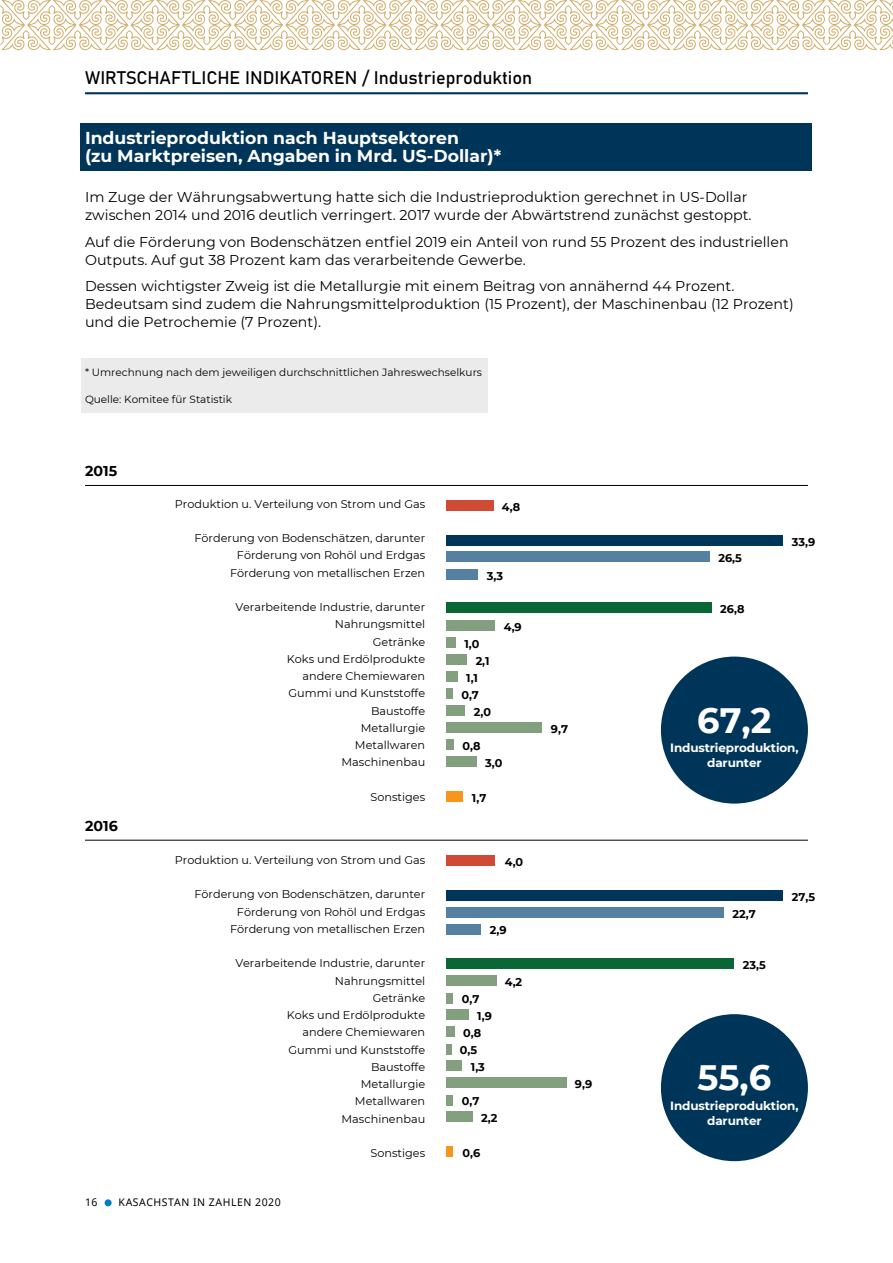
<style>
.page{position:relative;width:893px;height:1263px;background:#fff}
.page>*{position:absolute;margin:0;border:0;box-sizing:border-box;transform-origin:0 0}
.t1{font:700 35.25px "Montserrat";color:#fff}
.t2{font:18px "Bahnschrift";color:#000}
.t3{font:700 17.25px/18px "Montserrat";color:#fff}
.t4{font:14.25px/18px "Montserrat";color:#000}
.t5{font:700 14.25px "Montserrat";color:#000}
.t6{font:700 12px/15px "Montserrat";letter-spacing:-.01em;color:#fff;text-align:center}
.t7{font:11.25px/17.2px "Montserrat";color:#000;text-align:right}
.t8{font:700 11.25px "Montserrat";color:#000}
.t9{font:10.5px "Montserrat";color:#000}
.t10{font:10.5px "Noto Sans";letter-spacing:.05em;color:#000}
</style>
<div class="page">
<div style="left:105px;top:1199px;width:7px;height:7px;background:#007dc5;border-radius:50%"></div>
<hr style="left:85px;top:92px;width:723px;height:2px;background:#00355a">
<svg style="left:0;top:0;width:893px;height:50px"></svg>
<div style="left:81px;top:358px;width:407px;height:55px;background:#ebebec"></div>
<div style="left:81px;top:123px;width:731px;height:48px;background:#00355a"></div>
<div style="left:446px;top:855px;width:49px;height:11px;background:#cf4b35"></div>
<div style="left:446px;top:890px;width:337px;height:11px;background:#00355a"></div>
<div style="left:446px;top:907px;width:278px;height:11px;background:#5680a2"></div>
<div style="left:446px;top:924px;width:35px;height:10px;background:#5680a2"></div>
<div style="left:446px;top:958px;width:288px;height:11px;background:#0a6735"></div>
<div style="left:446px;top:975px;width:51px;height:10px;background:#839f80"></div>
<div style="left:446px;top:993px;width:7px;height:10px;background:#839f80"></div>
<div style="left:446px;top:1009px;width:23px;height:11px;background:#839f80"></div>
<div style="left:446px;top:1026px;width:9px;height:11px;background:#839f80"></div>
<div style="left:446px;top:1044px;width:6px;height:10px;background:#839f80"></div>
<div style="left:446px;top:1060px;width:16px;height:11px;background:#839f80"></div>
<div style="left:446px;top:1077px;width:121px;height:11px;background:#839f80"></div>
<div style="left:446px;top:1095px;width:7px;height:10px;background:#839f80"></div>
<div style="left:446px;top:1111px;width:27px;height:11px;background:#839f80"></div>
<div style="left:446px;top:1146px;width:7px;height:10px;background:#f8951d"></div>
<div style="left:446px;top:500px;width:47px;height:11px;background:#cf4b35"></div>
<div style="left:446px;top:535px;width:337px;height:11px;background:#00355a"></div>
<div style="left:446px;top:551px;width:264px;height:11px;background:#5680a2"></div>
<div style="left:446px;top:569px;width:32px;height:10px;background:#5680a2"></div>
<div style="left:446px;top:602px;width:266px;height:11px;background:#0a6735"></div>
<div style="left:446px;top:620px;width:49px;height:10px;background:#839f80"></div>
<div style="left:446px;top:637px;width:10px;height:11px;background:#839f80"></div>
<div style="left:446px;top:654px;width:21px;height:11px;background:#839f80"></div>
<div style="left:446px;top:672px;width:12px;height:10px;background:#839f80"></div>
<div style="left:446px;top:705px;width:19px;height:11px;background:#839f80"></div>
<div style="left:446px;top:723px;width:96px;height:10px;background:#839f80"></div>
<div style="left:446px;top:739px;width:8px;height:11px;background:#839f80"></div>
<div style="left:446px;top:756px;width:31px;height:11px;background:#839f80"></div>
<div style="left:446px;top:791px;width:17px;height:10px;background:#f8951d"></div>
<div style="left:446px;top:688px;width:7px;height:11px;background:#839f80"></div>
<hr style="left:85px;top:485px;width:723px;height:1px;background:#000">
<div style="left:661px;top:657px;width:147px;height:147px;background:#00355a;border-radius:50%"></div>
<hr style="left:85px;top:840px;width:723px;height:1px;background:#000">
<div style="left:661px;top:1014px;width:147px;height:147px;background:#00355a;border-radius:50%"></div>
<h2 class="t2" style="left:85px;top:66px;width:449px">WIRTSCHAFTLICHE INDIKATOREN / Industrieproduktion</h2>
<h3 class="t3" style="left:85px;top:128px;width:418px">Industrieproduktion nach Hauptsektoren<br>(zu Marktpreisen, Angaben in Mrd. US-Dollar)*</h3>
<p class="t4" style="left:85px;top:188px;width:668px">Im Zuge der Währungsabwertung hatte sich die Industrieproduktion gerechnet in US-Dollar zwischen 2014 und 2016 deutlich verringert. 2017 wurde der Abwärtstrend zunächst gestoppt.</p>
<p class="t4" style="left:85px;top:232px;width:705px">Auf die Förderung von Bodenschätzen entfiel 2019 ein Anteil von rund 55 Prozent des industriellen<br>Outputs. Auf gut 38 Prozent kam das verarbeitende Gewerbe.</p>
<p class="t4" style="left:85px;top:277px;width:710px">Dessen wichtigster Zweig ist die Metallurgie mit einem Beitrag von annähernd 44 Prozent.<br>Bedeutsam sind zudem die Nahrungsmittelproduktion (15 Prozent), der Maschinenbau (12 Prozent) und die Petrochemie (7 Prozent).</p>
<p class="t9" style="left:85px;top:365px;width:398px">* Umrechnung nach dem jeweiligen durchschnittlichen Jahreswechselkurs</p>
<p class="t9" style="left:85px;top:392px;width:149px">Quelle: Komitee für Statistik</p>
<p class="t5" style="left:85px;top:460px;width:34px">2015</p>
<p class="t5" style="left:85px;top:815px;width:34px">2016</p>
<p class="t7" style="left:175px;top:495px;width:252px">Produktion u. Verteilung von Strom und Gas</p>
<p class="t7" style="left:194px;top:529px;width:232px">Förderung von Bodenschätzen, darunter<br>Förderung von Rohöl und Erdgas<br>Förderung von metallischen Erzen</p>
<p class="t7" style="left:235px;top:598px;width:191px">Verarbeitende Industrie, darunter<br>Nahrungsmittel<br>Getränke<br>Koks und Erdölprodukte<br>andere Chemiewaren<br>Gummi und Kunststoffe<br>Baustoffe<br>Metallurgie<br>Metallwaren<br>Maschinenbau</p>
<p class="t7" style="left:371px;top:788px;width:56px">Sonstiges</p>
<p class="t7" style="left:175px;top:851px;width:252px">Produktion u. Verteilung von Strom und Gas</p>
<p class="t7" style="left:194px;top:885px;width:232px">Förderung von Bodenschätzen, darunter<br>Förderung von Rohöl und Erdgas<br>Förderung von metallischen Erzen</p>
<p class="t7" style="left:235px;top:954px;width:191px">Verarbeitende Industrie, darunter<br>Nahrungsmittel<br>Getränke<br>Koks und Erdölprodukte<br>andere Chemiewaren<br>Gummi und Kunststoffe<br>Baustoffe<br>Metallurgie<br>Metallwaren<br>Maschinenbau</p>
<p class="t7" style="left:371px;top:1144px;width:56px">Sonstiges</p>
<p class="t10" style="left:85px;top:1195px;width:14px">16</p>
<p class="t10" style="left:119px;top:1195px;width:164px">KASACHSTAN IN ZAHLEN 2020</p>
<p class="t8" style="left:502px;top:499px;width:20px">4,8</p>
<p class="t8" style="left:487px;top:567px;width:18px">3,3</p>
<p class="t8" style="left:464px;top:636px;width:16px">1,0</p>
<p class="t8" style="left:476px;top:653px;width:15px">2,1</p>
<p class="t8" style="left:466px;top:670px;width:13px">1,1</p>
<p class="t8" style="left:461px;top:686px;width:19px">0,7</p>
<p class="t8" style="left:474px;top:704px;width:19px">2,0</p>
<p class="t8" style="left:462px;top:738px;width:20px">0,8</p>
<p class="t8" style="left:504px;top:618px;width:19px">4,9</p>
<p class="t8" style="left:485px;top:755px;width:19px">3,0</p>
<p class="t8" style="left:472px;top:789px;width:16px">1,7</p>
<p class="t8" style="left:505px;top:854px;width:20px">4,0</p>
<p class="t8" style="left:490px;top:922px;width:18px">2,9</p>
<p class="t8" style="left:462px;top:991px;width:19px">0,7</p>
<p class="t8" style="left:477px;top:1008px;width:16px">1,9</p>
<p class="t8" style="left:463px;top:1025px;width:20px">0,8</p>
<p class="t8" style="left:460px;top:1042px;width:19px">0,5</p>
<p class="t8" style="left:471px;top:1059px;width:16px">1,3</p>
<p class="t8" style="left:505px;top:973px;width:19px">4,2</p>
<p class="t8" style="left:462px;top:1093px;width:19px">0,7</p>
<p class="t8" style="left:481px;top:1110px;width:18px">2,2</p>
<p class="t8" style="left:462px;top:1144px;width:19px">0,6</p>
<p class="t8" style="left:551px;top:721px;width:19px">9,7</p>
<p class="t8" style="left:575px;top:1076px;width:19px">9,9</p>
<p class="t8" style="left:718px;top:550px;width:25px">26,5</p>
<p class="t8" style="left:720px;top:601px;width:26px">26,8</p>
<p class="t8" style="left:792px;top:534px;width:25px">33,9</p>
<h1 class="t1" style="left:697px;top:695px;width:76px">67,2</h1>
<p class="t6" style="left:670px;top:740px;width:130px">Industrieproduktion, darunter</p>
<p class="t8" style="left:732px;top:906px;width:25px">22,7</p>
<p class="t8" style="left:743px;top:957px;width:24px">23,5</p>
<p class="t8" style="left:792px;top:889px;width:25px">27,5</p>
<h1 class="t1" style="left:698px;top:1052px;width:75px">55,6</h1>
<p class="t6" style="left:670px;top:1097px;width:130px">Industrieproduktion, darunter</p>
</div>
